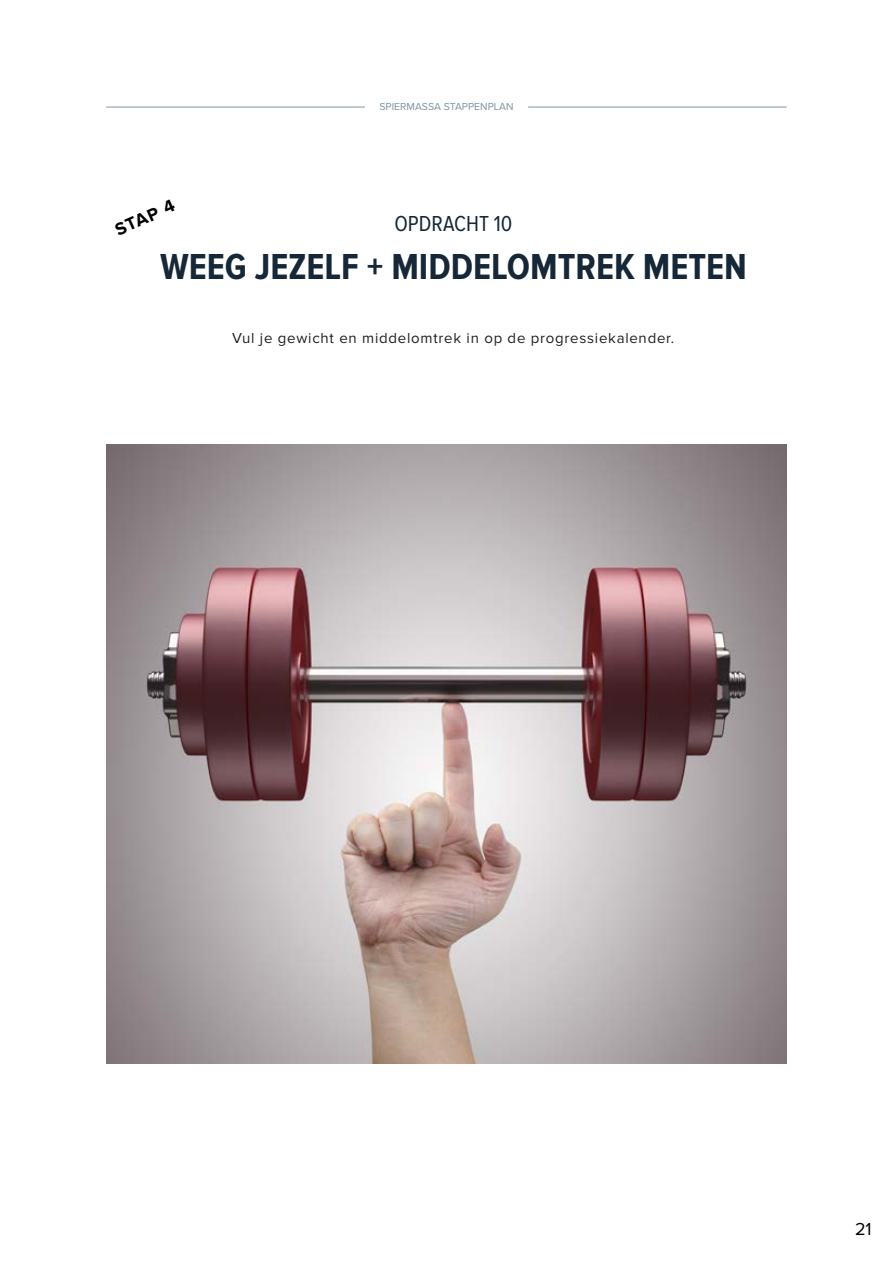
<style>
.page{position:relative;width:893px;height:1263px;background:#fff}
.page>*{position:absolute;margin:0;border:0;box-sizing:border-box;transform-origin:0 0}
.t1{font:700 37.5px "Proxima Nova Cond";color:#162838}
.t2{font:22.5px "Proxima Nova Cond";color:#162838}
.t3{font:700 18px "Proxima Nova";color:#000}
.t4{font:18px "Proxima Nova";color:#000}
.t5{font:15px "Proxima Nova";letter-spacing:.05em;color:#231f20}
.t6{font:10.5px "Proxima Nova";color:#7c96a2}
</style>
<div class="page">
<hr style="left:106px;top:106px;width:259px;height:2px;background:#a7b9c0">
<hr style="left:528px;top:106px;width:259px;height:2px;background:#a7b9c0">
<img style="left:106px;top:444px;width:681px;height:619px">
<p class="t6" style="left:379px;top:101px;width:136px">SPIERMASSA STAPPENPLAN</p>
<p class="t3" style="left:112px;top:221px;width:65px;rotate:-24deg">STAP 4</p>
<h2 class="t2" style="left:394px;top:211px;width:120px">OPDRACHT 10</h2>
<h1 class="t1" style="left:160px;top:246px;width:588px">WEEG JEZELF + MIDDELOMTREK METEN</h1>
<p class="t5" style="left:232px;top:330px;width:443px">Vul je gewicht en middelomtrek in op de progressiekalender.</p>
<p class="t4" style="left:855px;top:1219px;width:18px">21</p>
</div>
